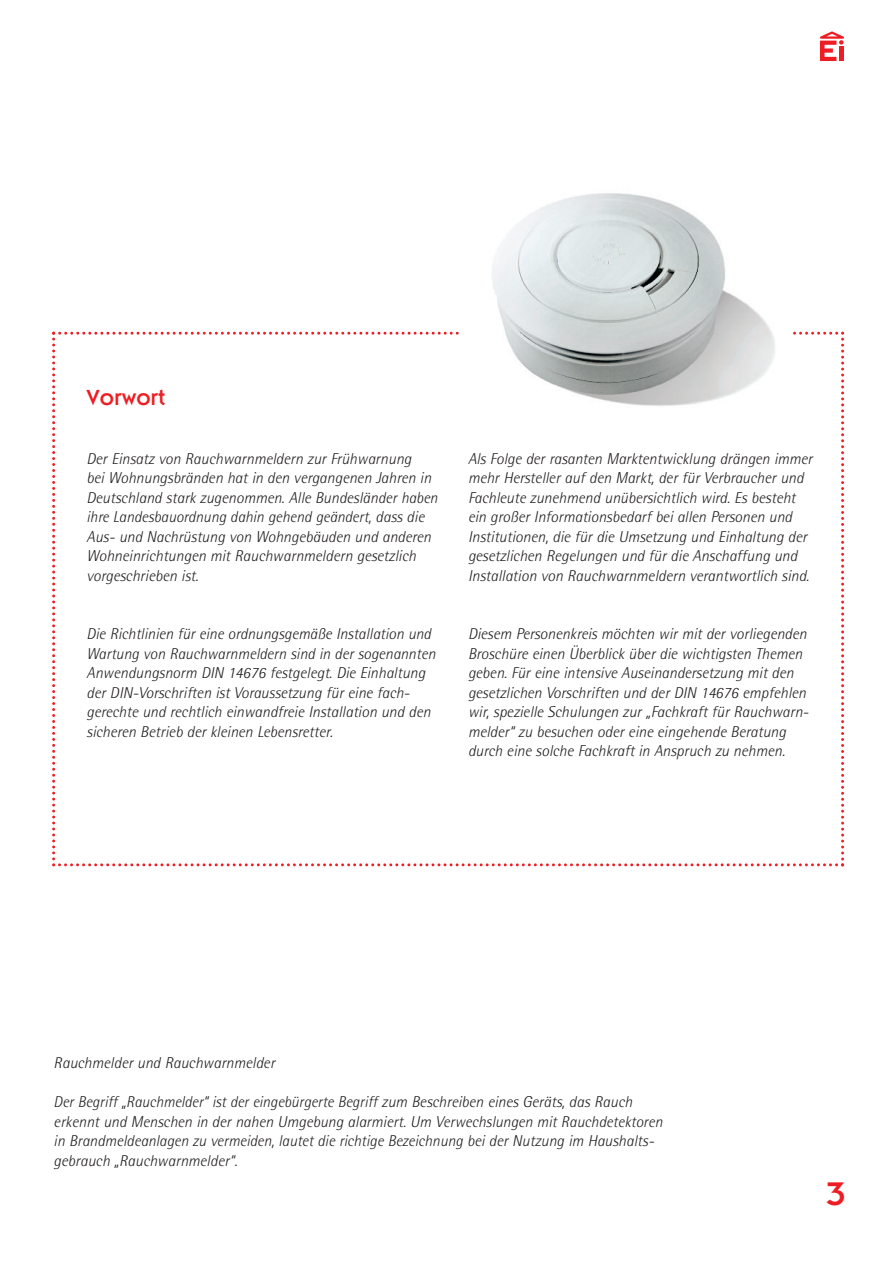
<style>
.page{position:relative;width:893px;height:1263px;background:#fff}
.page>*{position:absolute;margin:0;border:0;box-sizing:border-box;transform-origin:0 0}
.t1{font:36px "Insignia LT Std";color:#ee1d23}
.t2{font:24px "Insignia LT Std";color:#ee1d23}
.t3{font:italic 300 15.75px/19.5px "Rotis Semi Sans";color:#231f20}
</style>
<div class="page">
<svg style="left:52px;top:332px;width:792px;height:534px"></svg>
<div style="left:460px;top:184px;width:332px;height:241px;background:#fff"></div>
<img style="left:492px;top:193px;width:283px;height:213px">
<svg style="left:820px;top:31px;width:24px;height:30px"></svg>
<h2 class="t2" style="left:87px;top:390px;width:80px">Vorwort</h2>
<p class="t3" style="left:87px;top:450px;width:353px">Der Einsatz von Rauchwarnmeldern zur Frühwarnung<br>bei Wohnungsbränden hat in den vergangenen Jahren in Deutschland stark zugenommen. Alle Bundesländer haben ihre Landesbauordnung dahin gehend geändert, dass die Aus- und Nachrüstung von Wohngebäuden und anderen Wohneinrichtungen mit Rauchwarnmeldern gesetzlich vorgeschrieben ist.</p>
<p class="t3" style="left:87px;top:626px;width:350px">Die Richtlinien für eine ordnungsgemäße Installation und Wartung von Rauchwarnmeldern sind in der sogenannten Anwendungsnorm DIN 14676 festgelegt. Die Einhaltung der DIN-Vorschriften ist Voraussetzung für eine fach&shy;gerechte und rechtlich einwandfreie Installation und den sicheren Betrieb der kleinen Lebensretter.</p>
<p class="t3" style="left:468px;top:450px;width:346px">Als Folge der rasanten Marktentwicklung drängen immer mehr Hersteller auf den Markt, der für Verbraucher und Fachleute zunehmend unübersichtlich wird. Es besteht ein großer Informationsbedarf bei allen Personen und Institutionen, die für die Umsetzung und Einhaltung der gesetzlichen Regelungen und für die Anschaffung und Installation von Rauchwarnmeldern verantwortlich sind.</p>
<p class="t3" style="left:468px;top:626px;width:342px">Diesem Personenkreis möchten wir mit der vorliegenden Broschüre einen Überblick über die wichtigsten Themen geben. Für eine intensive Auseinandersetzung mit den gesetzlichen Vorschriften und der DIN 14676 empfehlen wir, spezielle Schulungen zur „Fachkraft für Rauchwarn&shy;melder“ zu besuchen oder eine eingehende Beratung durch eine solche Fachkraft in Anspruch zu nehmen.</p>
<p class="t3" style="left:54px;top:1055px;width:223px">Rauchmelder und Rauchwarnmelder</p>
<p class="t3" style="left:54px;top:1094px;width:610px">Der Begriff „Rauchmelder“ ist der eingebürgerte Begriff zum Beschreiben eines Geräts, das Rauch erkennt und Menschen in der nahen Umgebung alarmiert. Um Verwechslungen mit Rauchdetektoren in Brandmeldeanlagen zu vermeiden, lautet die richtige Bezeichnung bei der Nutzung im Haushalts&shy;gebrauch „Rauchwarnmelder“.</p>
<h1 class="t1" style="left:827px;top:1182px;width:21px">3</h1>
</div>
